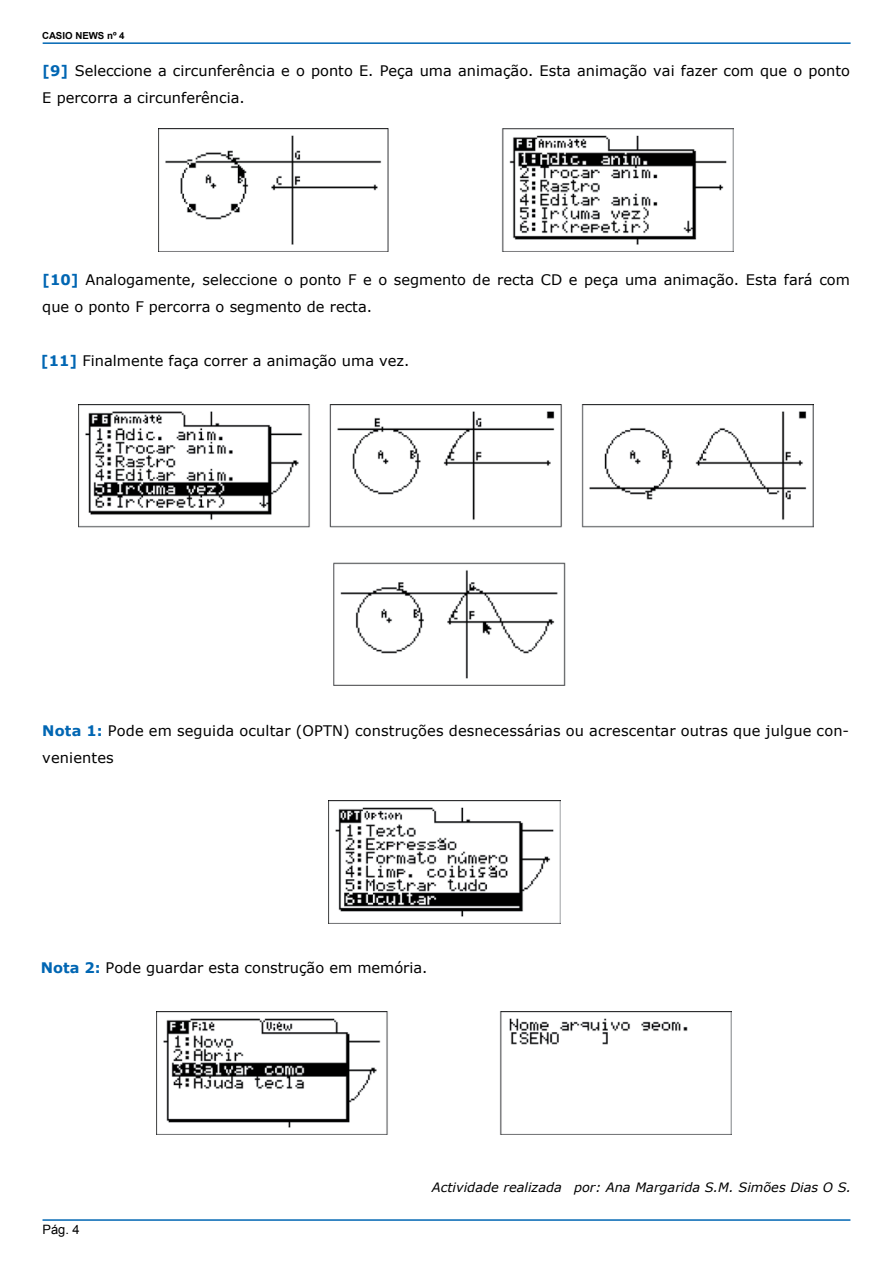
<style>
.page{position:relative;width:893px;height:1263px;background:#fff}
.page>*{position:absolute;margin:0;border:0;box-sizing:border-box;transform-origin:0 0}
.t1{font:14.55px/27px "Verdana";color:#000}
.t2{font:italic 12.9px "Verdana";color:#000}
.t3{font:12.9px "Arial";color:#000}
.t4{font:700 9.75px "Arial";color:#000}
.s1{font-weight:700;color:#0066b3}
</style>
<div class="page">
<hr style="left:43px;top:1219px;width:807px;height:2px;background:#0066b3">
<hr style="left:43px;top:42px;width:808px;height:2px;background:#0066b3">
<img style="left:158px;top:128px;width:575px;height:123px">
<img style="left:79px;top:404px;width:734px;height:281px">
<img style="left:329px;top:800px;width:231px;height:123px">
<img style="left:157px;top:1011px;width:574px;height:123px">
<p class="t4" style="left:42px;top:29px;width:84px">CASIO NEWS nº 4</p>
<p class="t1" style="left:42px;top:57px;width:809px"><span class="s1">[9]</span> Seleccione a circunferência e o ponto E. Peça uma animação. Esta animação vai fazer com que o ponto<br>E percorra a circunferência.</p>
<p class="t1" style="left:42px;top:266px;width:809px"><span class="s1">[10]</span> Analogamente, seleccione o ponto F e o segmento de recta CD e peça uma animação. Esta fará com que o ponto F percorra o segmento de recta.</p>
<p class="t1" style="left:41px;top:347px;width:370px"><span class="s1">[11]</span> Finalmente faça correr a animação uma vez.</p>
<p class="t1" style="left:42px;top:716px;width:808px"><span class="s1">Nota 1:</span> Pode em seguida ocultar (OPTN) construções desnecessárias ou acrescentar outras que julgue con&shy;venientes</p>
<p class="t1" style="left:41px;top:954px;width:388px"><span class="s1">Nota 2:</span> Pode guardar esta construção em memória.</p>
<p class="t3" style="left:43px;top:1221px;width:39px">Pág. 4</p>
<p class="t2" style="left:432px;top:1179px;width:421px">Actividade realizada por: Ana Margarida S.M. Simões Dias O S.</p>
</div>
